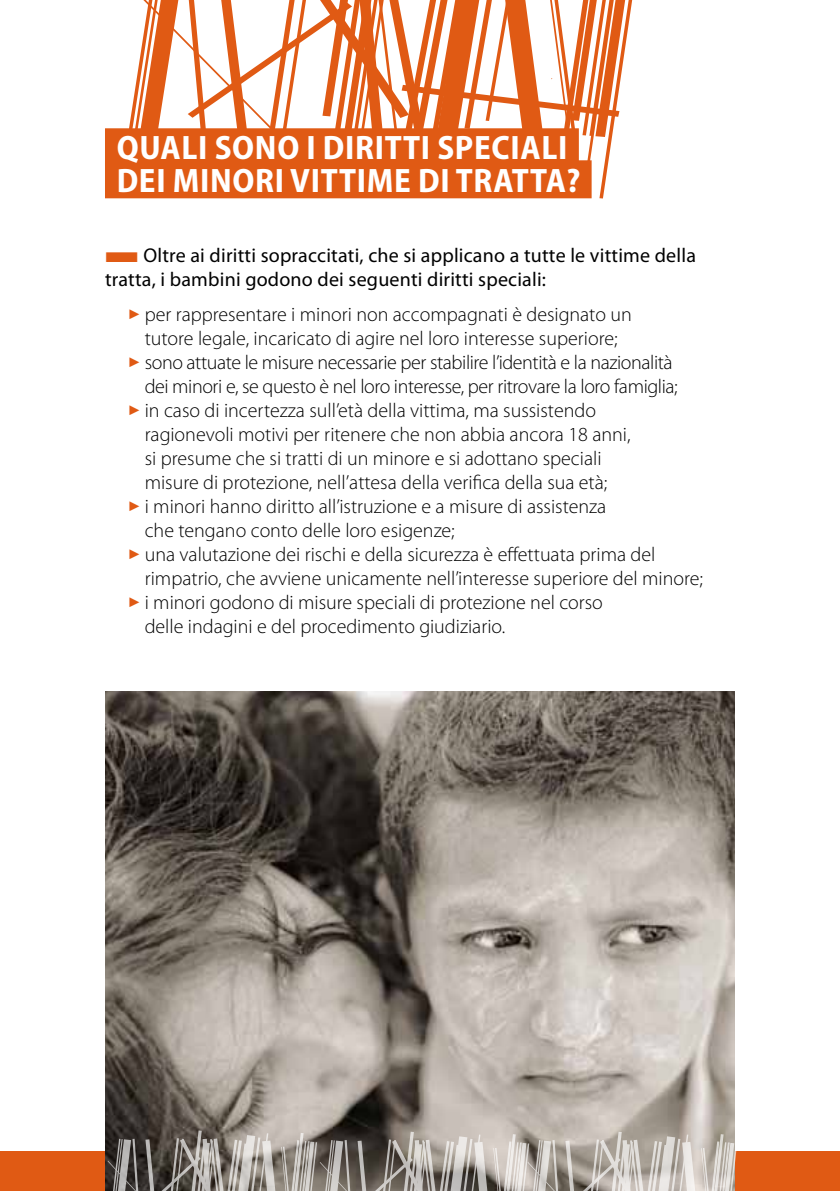
<style>
.page{position:relative;width:840px;height:1191px;background:#fff}
.page>*{position:absolute;margin:0;border:0;box-sizing:border-box;transform-origin:0 0}
.t1{font:700 semi-condensed 34px/32px "Myriad Pro";letter-spacing:.02em;color:#fff}
.t2{font:300 20px/24px "Myriad Pro";color:#000}
.t3{font:300 20px/24px "Myriad Pro";letter-spacing:-.02em;color:#000;text-align:right}
.t4{font:20px/24px "Myriad Pro";letter-spacing:.01em;color:#000}
.s1{color:#e05a14}
.s2{color:#fff}
</style>
<div class="page">
<svg style="left:129px;top:0;width:502px;height:198px"></svg>
<div style="left:0;top:1151px;width:839px;height:40px;background:#e05a14"></div>
<div style="left:105px;top:128px;width:473px;height:38px;background:#e05a14"></div>
<div style="left:105px;top:160px;width:486px;height:38px;background:#e05a14"></div>
<img style="left:105px;top:691px;width:629px;height:439px">
<svg style="left:105px;top:1130px;width:631px;height:61px;background:#9e9891"></svg>
<h1 class="t1" style="left:117px;top:131px;width:465px">QUALI SONO I DIRITTI SPECIALI<br>DEI MINORI VITTIME DI TRATTA?</h1>
<p class="t4" style="left:105px;top:242px;width:592px"><span class="s1">■</span>Oltre ai diritti sopraccitati, che si applicano a tutte le vittime della tratta, i bambini godono dei seguenti diritti speciali:</p>
<p class="t2" style="left:128px;top:302px;width:505px;text-align:center"><span class="s1">✓</span> per rappresentare i minori non accompagnati è designato un tutore legale, incaricato di agire nel loro interesse superiore;</p>
<p class="t3" style="left:128px;top:350px;width:551px"><span class="s1">✓</span> sono attuate le misure necessarie per stabilire l’identità e la nazionalità dei minori e, se questo è nel loro interesse, per ritrovare la loro famiglia;</p>
<p class="t2" style="left:145px;top:398px;width:487px;text-indent:-17px"><span class="s1">✓</span> in caso di incertezza sull’età della vittima, ma sussistendo ragionevoli motivi per ritenere che non abbia ancora 18 anni, si presume che si tratti di un minore e si adottano speciali misure di protezione, nell’attesa della verifica della sua età;</p>
<p class="t2" style="left:145px;top:494px;width:463px;text-indent:-17px"><span class="s1">✓</span> i minori hanno diritto all’istruzione e a misure di assistenza che tengano conto delle loro esigenze; <span class="s2">vbfgb</span></p>
<p class="t2" style="left:145px;top:542px;width:559px;text-indent:-17px"><span class="s1">✓</span> una valutazione dei rischi e della sicurezza è effettuata prima del rimpatrio, che avviene unicamente nell’interesse superiore del minore;</p>
<p class="t2" style="left:145px;top:590px;width:459px;text-indent:-17px"><span class="s1">✓</span> i minori godono di misure speciali di protezione nel corso delle indagini e del procedimento giudiziario.</p>
</div>
